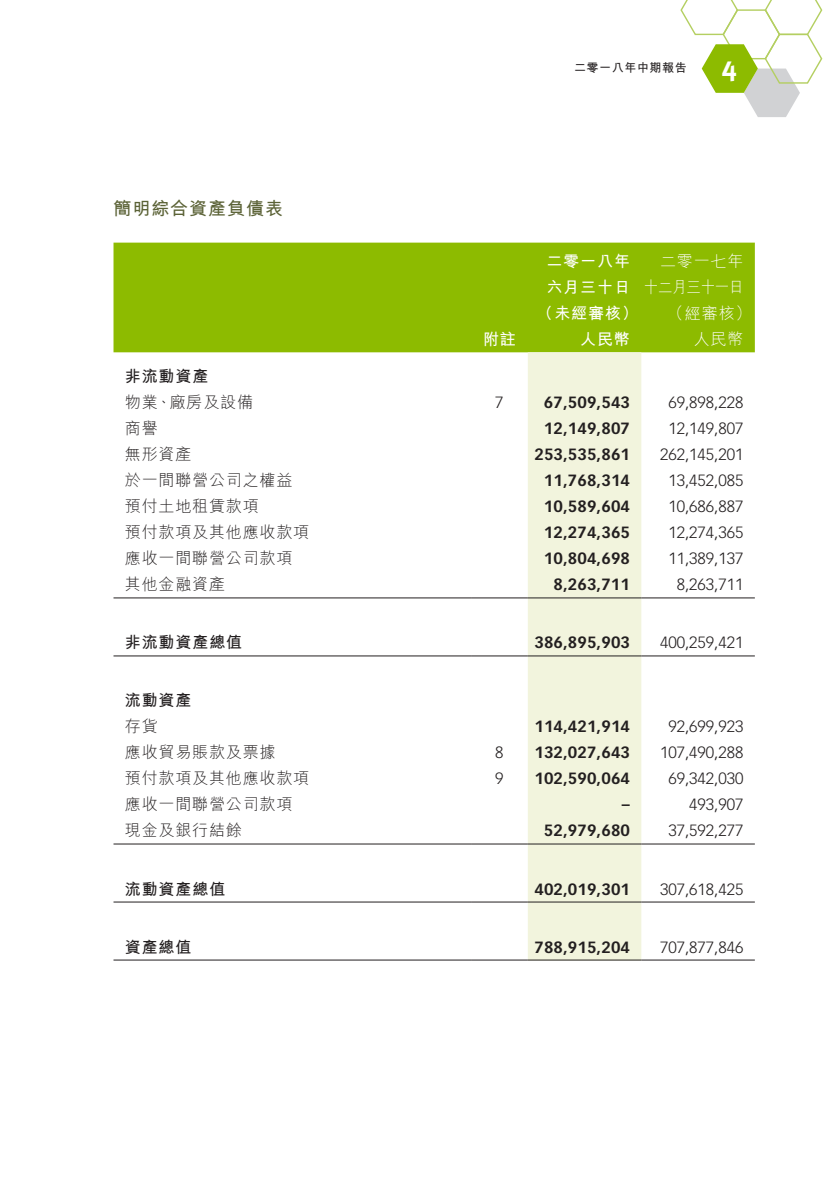
<style>
.page{position:relative;width:840px;height:1191px;background:#fff}
.page>*{position:absolute;margin:0;border:0;box-sizing:border-box;transform-origin:0 0}
.t1{font:700 28px "Meta";color:#fff}
.Heading_1{font:700 18px "M Hei HK";letter-spacing:.05em;color:#5b6236}
.Body_Text{font:300 16px "Vectora LT Std";color:#231f20}
.Body_Text-2{font:700 16px "Vectora LT Std";letter-spacing:.005em;color:#231f20}
.Body_Text-3{font:300 16px "M Hei HK";letter-spacing:.05em;color:#231f20}
.Body_Text-4{font:700 16px "M Hei HK";letter-spacing:.055em;color:#231f20}
.Body_Text-5{font:700 16px "M Hei HK";letter-spacing:.055em;color:#fff}
.Body_Text-6{font:300 16px "M Hei HK";letter-spacing:.05em;color:#fff}
.Body_Text-7{font:300 16px "M Hei HK";letter-spacing:-.015em;color:#fff;scale:.9 1}
.t2{font:700 12px "M Hei HK";letter-spacing:.05em;color:#231f20}
</style>
<div class="page">
<svg style="left:680px;top:0;width:142px;height:117px"></svg>
<div style="left:113px;top:243px;width:641px;height:109px;background:#8dbb00"></div>
<div style="left:527px;top:352px;width:114px;height:607px;background:#f2f4dd"></div>
<hr style="left:113px;top:597px;width:358px;height:1px;background:#231f20">
<hr style="left:471px;top:597px;width:56px;height:1px;background:#231f20">
<hr style="left:527px;top:597px;width:114px;height:1px;background:#231f20">
<hr style="left:641px;top:597px;width:113px;height:1px;background:#231f20">
<hr style="left:113px;top:655px;width:358px;height:1px;background:#231f20">
<hr style="left:471px;top:655px;width:56px;height:1px;background:#231f20">
<hr style="left:527px;top:655px;width:114px;height:1px;background:#231f20">
<hr style="left:641px;top:655px;width:113px;height:1px;background:#231f20">
<hr style="left:113px;top:843px;width:358px;height:1px;background:#231f20">
<hr style="left:471px;top:843px;width:56px;height:1px;background:#231f20">
<hr style="left:527px;top:843px;width:114px;height:1px;background:#231f20">
<hr style="left:641px;top:843px;width:113px;height:1px;background:#231f20">
<hr style="left:113px;top:901px;width:358px;height:1px;background:#231f20">
<hr style="left:471px;top:901px;width:56px;height:1px;background:#231f20">
<hr style="left:527px;top:901px;width:114px;height:1px;background:#231f20">
<hr style="left:641px;top:901px;width:113px;height:1px;background:#231f20">
<hr style="left:113px;top:959px;width:358px;height:1px;background:#231f20">
<hr style="left:471px;top:959px;width:56px;height:1px;background:#231f20">
<hr style="left:527px;top:959px;width:114px;height:1px;background:#231f20">
<hr style="left:641px;top:959px;width:113px;height:1px;background:#231f20">
<p class="t2" style="left:573px;top:59px;width:114px">二零一八年中期報告</p>
<h1 class="t1" style="left:721px;top:49px;width:16px">4</h1>
<p class="Heading_1" style="left:113px;top:195px;width:171px">簡明綜合資產負債表</p>
<p class="Body_Text-5" style="left:482px;top:327px;width:34px">附註</p>
<p class="Body_Text-5" style="left:546px;top:249px;width:85px">二零一八年</p>
<p class="Body_Text-5" style="left:546px;top:275px;width:85px">六月三十日</p>
<p class="Body_Text-5" style="left:536px;top:301px;width:103px">（未經審核(</p>
<p class="Body_Text-5" style="left:580px;top:327px;width:51px">人民幣</p>
<p class="Body_Text-6" style="left:659px;top:252px;width:85px">二零一七年</p>
<p class="Body_Text-7" style="left:643px;top:278px;width:112px">十二月三十一日</p>
<p class="Body_Text-6" style="left:667px;top:304px;width:86px">（經審核(</p>
<p class="Body_Text-6" style="left:693px;top:330px;width:51px">人民幣</p>
<p class="Body_Text-4" style="left:125px;top:365px;width:85px">非流動資產</p>
<p class="Body_Text-3" style="left:125px;top:394px;width:130px">物業、廠房及設備</p>
<p class="Body_Text" style="left:495px;top:393px;width:10px">7</p>
<p class="Body_Text-2" style="left:543px;top:393px;width:87px">67,509,543</p>
<p class="Body_Text" style="left:668px;top:393px;width:77px">69,898,228</p>
<p class="Body_Text-3" style="left:125px;top:420px;width:34px">商譽</p>
<p class="Body_Text-2" style="left:543px;top:419px;width:87px">12,149,807</p>
<p class="Body_Text" style="left:668px;top:419px;width:77px">12,149,807</p>
<p class="Body_Text-3" style="left:125px;top:446px;width:68px">無形資產</p>
<p class="Body_Text-2" style="left:534px;top:445px;width:97px">253,535,861</p>
<p class="Body_Text" style="left:659px;top:445px;width:85px">262,145,201</p>
<p class="Body_Text-3" style="left:125px;top:472px;width:169px">於一間聯營公司之權益</p>
<p class="Body_Text-2" style="left:543px;top:471px;width:87px">11,768,314</p>
<p class="Body_Text" style="left:668px;top:471px;width:77px">13,452,085</p>
<p class="Body_Text-3" style="left:125px;top:498px;width:135px">預付土地租賃款項</p>
<p class="Body_Text-2" style="left:543px;top:497px;width:87px">10,589,604</p>
<p class="Body_Text" style="left:668px;top:497px;width:77px">10,686,887</p>
<p class="Body_Text-3" style="left:125px;top:524px;width:186px">預付款項及其他應收款項</p>
<p class="Body_Text-2" style="left:543px;top:523px;width:87px">12,274,365</p>
<p class="Body_Text" style="left:668px;top:523px;width:77px">12,274,365</p>
<p class="Body_Text-3" style="left:125px;top:550px;width:169px">應收一間聯營公司款項</p>
<p class="Body_Text-2" style="left:543px;top:549px;width:87px">10,804,698</p>
<p class="Body_Text" style="left:668px;top:549px;width:77px">11,389,137</p>
<p class="Body_Text-3" style="left:125px;top:576px;width:102px">其他金融資產</p>
<p class="Body_Text-2" style="left:553px;top:575px;width:78px">8,263,711</p>
<p class="Body_Text" style="left:676px;top:575px;width:68px">8,263,711</p>
<p class="Body_Text-4" style="left:125px;top:631px;width:119px">非流動資產總值</p>
<p class="Body_Text-2" style="left:534px;top:633px;width:97px">386,895,903</p>
<p class="Body_Text" style="left:659px;top:633px;width:85px">400,259,421</p>
<p class="Body_Text-4" style="left:125px;top:689px;width:68px">流動資產</p>
<p class="Body_Text-3" style="left:125px;top:718px;width:34px">存貨</p>
<p class="Body_Text-2" style="left:534px;top:717px;width:97px">114,421,914</p>
<p class="Body_Text" style="left:668px;top:717px;width:77px">92,699,923</p>
<p class="Body_Text-3" style="left:125px;top:744px;width:152px">應收貿易賬款及票據</p>
<p class="Body_Text" style="left:495px;top:743px;width:10px">8</p>
<p class="Body_Text-2" style="left:534px;top:743px;width:97px">132,027,643</p>
<p class="Body_Text" style="left:659px;top:743px;width:85px">107,490,288</p>
<p class="Body_Text-3" style="left:125px;top:770px;width:186px">預付款項及其他應收款項</p>
<p class="Body_Text" style="left:495px;top:769px;width:10px">9</p>
<p class="Body_Text-2" style="left:534px;top:769px;width:97px">102,590,064</p>
<p class="Body_Text" style="left:668px;top:769px;width:77px">69,342,030</p>
<p class="Body_Text-3" style="left:125px;top:796px;width:169px">應收一間聯營公司款項</p>
<p class="Body_Text-2" style="left:621px;top:795px;width:9px">–</p>
<p class="Body_Text" style="left:689px;top:795px;width:56px">493,907</p>
<p class="Body_Text-3" style="left:125px;top:822px;width:118px">現金及銀行結餘</p>
<p class="Body_Text-2" style="left:543px;top:821px;width:87px">52,979,680</p>
<p class="Body_Text" style="left:668px;top:821px;width:77px">37,592,277</p>
<p class="Body_Text-4" style="left:125px;top:877px;width:102px">流動資產總值</p>
<p class="Body_Text-2" style="left:534px;top:879px;width:97px">402,019,301</p>
<p class="Body_Text" style="left:659px;top:879px;width:85px">307,618,425</p>
<p class="Body_Text-4" style="left:125px;top:935px;width:68px">資產總值</p>
<p class="Body_Text-2" style="left:534px;top:937px;width:97px">788,915,204</p>
<p class="Body_Text" style="left:659px;top:937px;width:85px">707,877,846</p>
</div>
